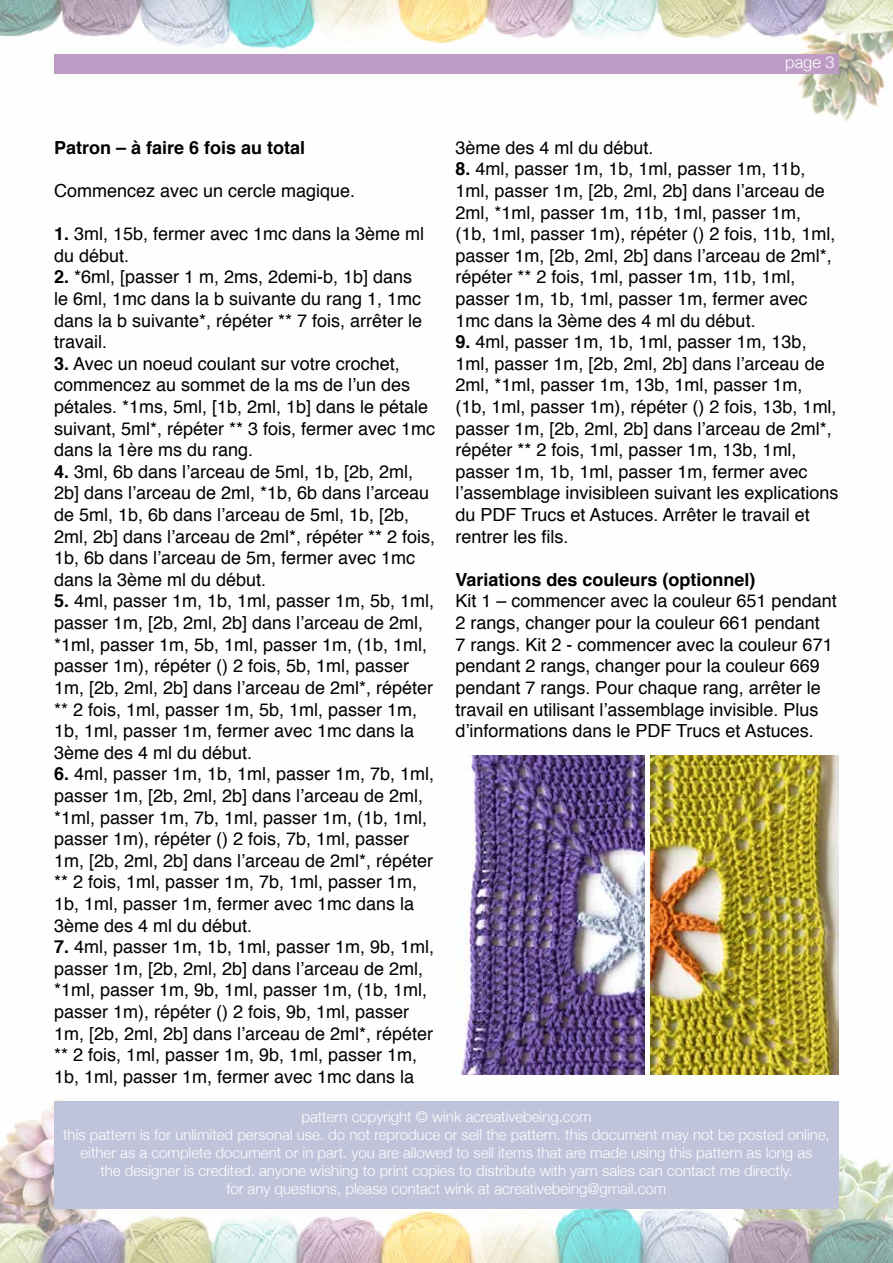
<style>
.page{position:relative;width:893px;height:1263px;background:#fff}
.page>*{position:absolute;margin:0;border:0;box-sizing:border-box;transform-origin:0 0}
.t1{font:18px/21.6px "Helvetica";color:#000}
.t2{font:700 18px "Helvetica";color:#000}
.t3{font:300 16.5px "Helvetica Neue";color:#fff}
.t4{font:300 15px/18px "Helvetica Neue";color:#fff;text-align:center}
.s1{font-weight:700}
</style>
<div class="page">
<img style="left:0;top:0;width:893px;height:1263px">
<div style="left:54px;top:1101px;width:785px;height:108px;background:#bfc4da"></div>
<div style="left:54px;top:54px;width:785px;height:20px;background:#bd9bc5"></div>
<img style="left:455px;top:755px;width:190px;height:319px">
<img style="left:650px;top:755px;width:189px;height:319px">
<p class="t3" style="left:785px;top:49px;width:51px">page 3</p>
<p class="t2" style="left:54px;top:133px;width:253px">Patron – à faire 6 fois au total</p>
<p class="t1" style="left:54px;top:180px;width:303px">Commencez avec un cercle magique.</p>
<p class="t1" style="left:54px;top:224px;width:372px"><span class="s1">1.</span> 3ml, 15b, fermer avec 1mc dans la 3ème ml du début.</p>
<p class="t1" style="left:54px;top:267px;width:370px"><span class="s1">2.</span> *6ml, [passer 1 m, 2ms, 2demi-b, 1b] dans le 6ml, 1mc dans la b suivante du rang 1, 1mc dans la b suivante*, répéter ** 7 fois, arrêter le travail.</p>
<p class="t1" style="left:54px;top:353px;width:383px"><span class="s1">3.</span> Avec un noeud coulant sur votre crochet, commencez au sommet de la ms de l’un des pétales. *1ms, 5ml, [1b, 2ml, 1b] dans le pétale suivant, 5ml*, répéter ** 3 fois, fermer avec 1mc dans la 1ère ms du rang.</p>
<p class="t1" style="left:54px;top:461px;width:383px"><span class="s1">4.</span> 3ml, 6b dans l’arceau de 5ml, 1b, [2b, 2ml, 2b] dans l’arceau de 2ml, *1b, 6b dans l’arceau de 5ml, 1b, 6b dans l’arceau de 5ml, 1b, [2b, 2ml, 2b] dans l’arceau de 2ml*, répéter ** 2 fois, 1b, 6b dans l’arceau de 5m, fermer avec 1mc dans la 3ème ml du début.</p>
<p class="t1" style="left:54px;top:591px;width:382px"><span class="s1">5.</span> 4ml, passer 1m, 1b, 1ml, passer 1m, 5b, 1ml, passer 1m, [2b, 2ml, 2b] dans l’arceau de 2ml, *1ml, passer 1m, 5b, 1ml, passer 1m, (1b, 1ml, passer 1m), répéter () 2 fois, 5b, 1ml, passer 1m, [2b, 2ml, 2b] dans l’arceau de 2ml*, répéter ** 2 fois, 1ml, passer 1m, 5b, 1ml, passer 1m, 1b, 1ml, passer 1m, fermer avec 1mc dans la 3ème des 4 ml du début.</p>
<p class="t1" style="left:54px;top:764px;width:382px"><span class="s1">6.</span> 4ml, passer 1m, 1b, 1ml, passer 1m, 7b, 1ml, passer 1m, [2b, 2ml, 2b] dans l’arceau de 2ml, *1ml, passer 1m, 7b, 1ml, passer 1m, (1b, 1ml, passer 1m), répéter () 2 fois, 7b, 1ml, passer 1m, [2b, 2ml, 2b] dans l’arceau de 2ml*, répéter ** 2 fois, 1ml, passer 1m, 7b, 1ml, passer 1m, 1b, 1ml, passer 1m, fermer avec 1mc dans la 3ème des 4 ml du début.</p>
<p class="t1" style="left:54px;top:936px;width:382px"><span class="s1">7.</span> 4ml, passer 1m, 1b, 1ml, passer 1m, 9b, 1ml, passer 1m, [2b, 2ml, 2b] dans l’arceau de 2ml, *1ml, passer 1m, 9b, 1ml, passer 1m, (1b, 1ml, passer 1m), répéter () 2 fois, 9b, 1ml, passer 1m, [2b, 2ml, 2b] dans l’arceau de 2ml*, répéter ** 2 fois, 1ml, passer 1m, 9b, 1ml, passer 1m, 1b, 1ml, passer 1m, fermer avec 1mc dans la</p>
<p class="t1" style="left:455px;top:137px;width:200px">3ème des 4 ml du début.</p>
<p class="t1" style="left:455px;top:159px;width:381px"><span class="s1">8.</span> 4ml, passer 1m, 1b, 1ml, passer 1m, 11b, 1ml, passer 1m, [2b, 2ml, 2b] dans l’arceau de 2ml, *1ml, passer 1m, 11b, 1ml, passer 1m, (1b, 1ml, passer 1m), répéter () 2 fois, 11b, 1ml, passer 1m, [2b, 2ml, 2b] dans l’arceau de 2ml*, répéter ** 2 fois, 1ml, passer 1m, 11b, 1ml, passer 1m, 1b, 1ml, passer 1m, fermer avec 1mc dans la 3ème des 4 ml du début.</p>
<p class="t1" style="left:455px;top:332px;width:385px"><span class="s1">9.</span> 4ml, passer 1m, 1b, 1ml, passer 1m, 13b, 1ml, passer 1m, [2b, 2ml, 2b] dans l’arceau de 2ml, *1ml, passer 1m, 13b, 1ml, passer 1m,<br>(1b, 1ml, passer 1m), répéter () 2 fois, 13b, 1ml, passer 1m, [2b, 2ml, 2b] dans l’arceau de 2ml*, répéter ** 2 fois, 1ml, passer 1m, 13b, 1ml, passer 1m, 1b, 1ml, passer 1m, fermer avec l’assemblage invisibleen suivant les explications du PDF Trucs et Astuces. Arrêter le travail et rentrer les fils.</p>
<p class="t2" style="left:455px;top:565px;width:302px">Variations des couleurs (optionnel)</p>
<p class="t1" style="left:455px;top:591px;width:383px">Kit 1 – commencer avec la couleur 651 pendant 2 rangs, changer pour la couleur 661 pendant<br>7 rangs. Kit 2 - commencer avec la couleur 671 pendant 2 rangs, changer pour la couleur 669 pendant 7 rangs. Pour chaque rang, arrêter le travail en utilisant l’assemblage invisible. Plus d’informations dans le PDF Trucs et Astuces.</p>
<p class="t4" style="left:63px;top:1107px;width:768px">pattern copyright © wink acreativebeing.com<br>this pattern is for unlimited personal use. do not reproduce or sell the pattern. this document may not be posted online, either as a complete document or in part. you are allowed to sell items that are made using this pattern as long as<br>the designer is credited. anyone wishing to print copies to distribute with yarn sales can contact me directly.<br>for any questions, please contact wink at acreativebeing@gmail.com</p>
</div>
